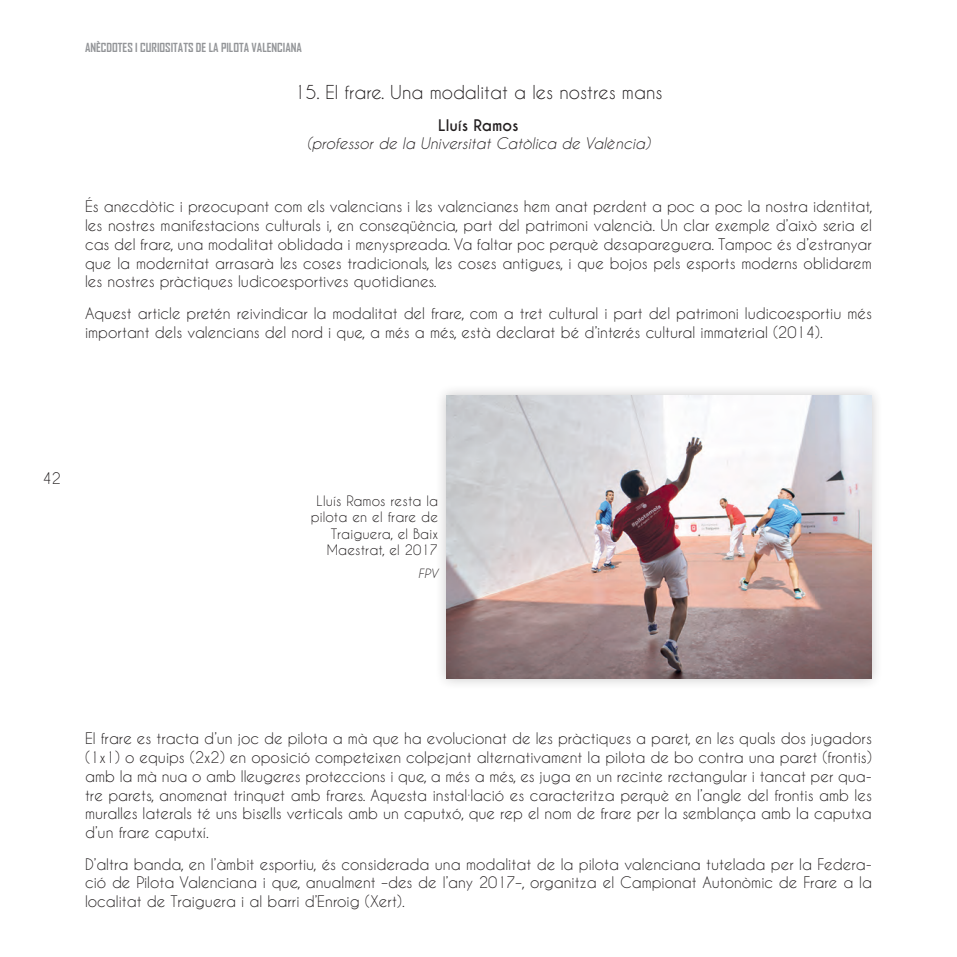
<style>
.page{position:relative;width:957px;height:957px;background:#fff}
.page>*{position:absolute;margin:0;border:0;box-sizing:border-box;transform-origin:0 0}
.t1{font:18px "Caviar Dreams";color:#231f20}
.t2{font:15px/18.8px "Caviar Dreams";color:#231f20;text-align:justify}
.t3{font:italic 15px "Caviar Dreams";color:#231f20}
.t4{font:700 15px "Caviar Dreams";color:#231f20}
.t5{font:13.5px/16.2px "Caviar Dreams";letter-spacing:.01em;color:#231f20;text-align:right}
.t6{font:700 12px "Agency FB";color:#939598}
.t7{font:italic 12px "Caviar Dreams";color:#231f20}
</style>
<div class="page">
<div style="left:435px;top:383px;width:448px;height:307px;background:#231f20;opacity:.25"></div>
<img style="left:446px;top:395px;width:426px;height:283px">
<p class="t6" style="left:85px;top:40px;width:218px">ANÈCDOTES I CURIOSITATS DE LA PILOTA VALENCIANA</p>
<p class="t1" style="left:294px;top:81px;width:369px">15. El frare. Una modalitat a les nostres mans</p>
<p class="t4" style="left:438px;top:116px;width:82px">Lluís Ramos</p>
<p class="t3" style="left:307px;top:135px;width:345px">(professor de la Universitat Catòlica de València)</p>
<p class="t2" style="left:85px;top:197px;width:789px">És anecdòtic i preocupant com els valencians i les valencianes hem anat perdent a poc a poc la nostra identitat, les nostres manifestacions culturals i, en conseqüència, part del patrimoni valencià. Un clar exemple d’això seria el cas del frare, una modalitat oblidada i menyspreada. Va faltar poc perquè desapareguera. Tampoc és d’estranyar que la modernitat arrasarà les coses tradicionals, les coses antigues, i que bojos pels esports moderns oblidarem les nostres pràctiques ludicoesportives quotidianes.</p>
<p class="t2" style="left:85px;top:304px;width:788px">Aquest article pretén reivindicar la modalitat del frare, com a tret cultural i part del patrimoni ludicoesportiu més important dels valencians del nord i que, a més a més, està declarat bé d’interés cultural immaterial (2014).</p>
<p class="t2" style="left:43px;top:469px;width:20px">42</p>
<p class="t5" style="left:311px;top:493px;width:129px">Lluís Ramos resta la pilota en el frare de<br>Traiguera, el Baix<br>Maestrat, el 2017</p>
<p class="t7" style="left:418px;top:566px;width:21px">FPV</p>
<p class="t2" style="left:85px;top:729px;width:788px">El frare es tracta d’un joc de pilota a mà que ha evolucionat de les pràctiques a paret, en les quals dos jugadors (1x1) o equips (2x2) en oposició competeixen colpejant alternativament la pilota de bo contra una paret (frontis) amb la mà nua o amb lleugeres proteccions i que, a més a més, es juga en un recinte rectangular i tancat per qua&shy;tre parets, anomenat trinquet amb frares. Aquesta instal·lació es caracteritza perquè en l’angle del frontis amb les muralles laterals té uns bisells verticals amb un caputxó, que rep el nom de frare per la semblança amb la caputxa d’un frare caputxí.</p>
<p class="t2" style="left:85px;top:854px;width:788px">D’altra banda, en l’àmbit esportiu, és considerada una modalitat de la pilota valenciana tutelada per la Federa&shy;ció de Pilota Valenciana i que, anualment –des de l’any 2017–, organitza el Campionat Autonòmic de Frare a la localitat de Traiguera i al barri d’Enroig (Xert).</p>
</div>
